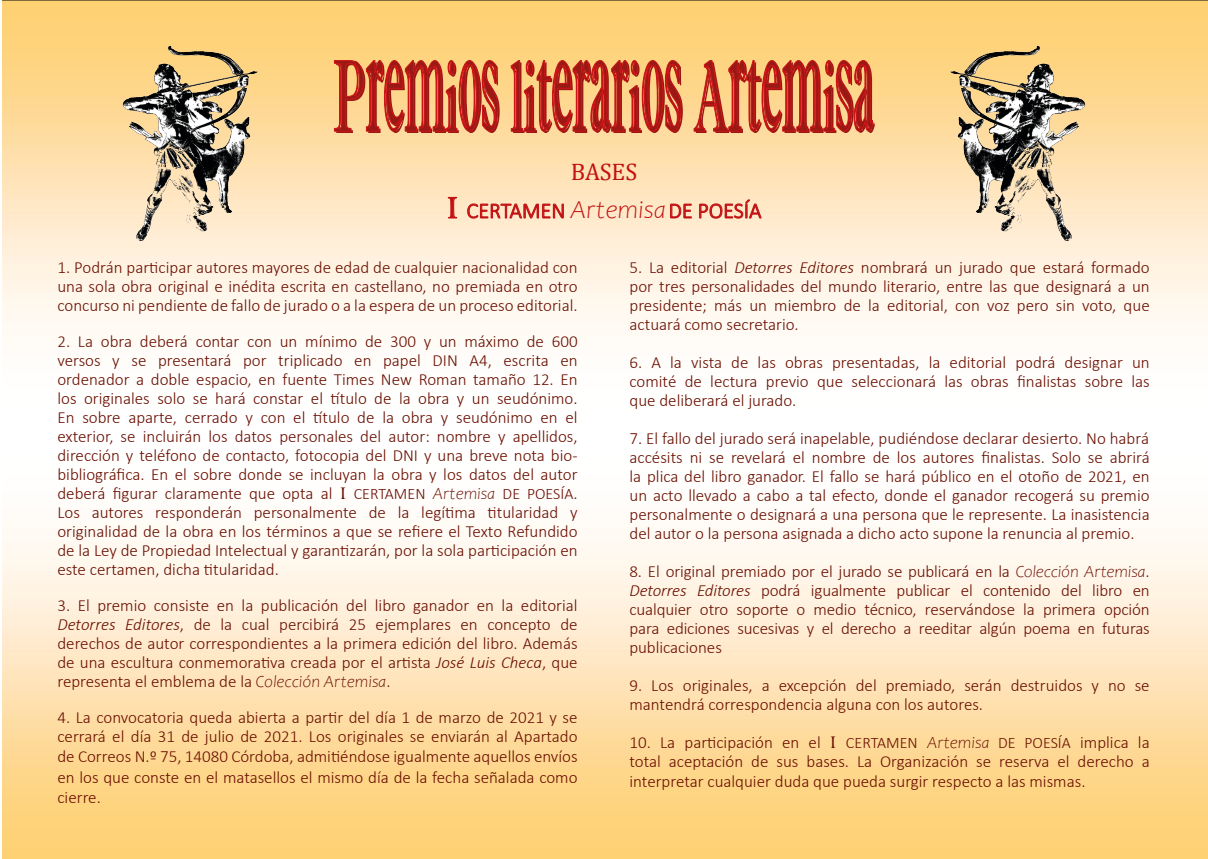
<style>
.page{position:relative;width:1208px;height:859px;background:#fff}
.page>*{position:absolute;margin:0;border:0;box-sizing:border-box;transform-origin:0 0}
.t1{font:24px "Cambria Math";letter-spacing:-.005em;color:#c21112}
.t2{font:300 22px "Calibri";color:#c21112}
.t3{font:300 17px/19px "Calibri";color:#6a0e00;text-align:justify}
.s1{font-family:"Bell";font-weight:400;font-size:32px}
.s2{font-family:"Candara";font-style:italic;font-size:26px}
.s3{font-family:"Bell";font-weight:400;font-size:18px}
.s4{font-size:16px}
.s5{font-family:"Candara";font-style:italic}
.s6{font-style:italic}
</style>
<div class="page">
<img style="left:3px;top:0;width:1205px;height:859px">
<svg style="left:448px;top:197px;width:9px;height:22px"></svg>
<svg style="left:467px;top:203px;width:97px;height:16px;background:#e79884"></svg>
<svg style="left:670px;top:204px;width:22px;height:14px"></svg>
<svg style="left:699px;top:199px;width:62px;height:20px"></svg>
<svg style="left:334px;top:60px;width:165px;height:73px;background:#d26c4b"></svg>
<svg style="left:510px;top:60px;width:173px;height:73px;background:#d26949"></svg>
<svg style="left:693px;top:60px;width:181px;height:73px;background:#d46e4c"></svg>
<img style="left:950px;top:45px;width:135px;height:196px">
<img style="left:123px;top:45px;width:135px;height:196px">
<p class="t1" style="left:570px;top:158px;width:68px">BASES</p>
<p class="t2" style="left:446px;top:197px;width:316px"><span class="s1">I</span> CERTAMEN <span class="s2">Artemisa</span>DE POESÍA</p>
<p class="t3" style="left:57px;top:258px;width:522px">1. Podrán participar autores mayores de edad de cualquier nacionalidad con una sola obra original e inédita escrita en castellano, no premiada en otro concurso ni pendiente de fallo de jurado o a la espera de un proceso editorial.</p>
<p class="t3" style="left:57px;top:332px;width:522px">2. La obra deberá contar con un mínimo de 300 y un máximo de 600</p>
<p class="t3" style="left:57px;top:351px;width:522px">versos y se presentará por triplicado en papel DIN A4, escrita en</p>
<p class="t3" style="left:57px;top:370px;width:522px">ordenador a doble espacio, en fuente Times New Roman tamaño 12. En</p>
<p class="t3" style="left:57px;top:389px;width:522px">los originales solo se hará constar el título de la obra y un seudónimo.</p>
<p class="t3" style="left:57px;top:408px;width:522px">En sobre aparte, cerrado y con el título de la obra y seudónimo en el</p>
<p class="t3" style="left:57px;top:427px;width:522px">exterior, se incluirán los datos personales del autor: nombre y apellidos,</p>
<p class="t3" style="left:57px;top:446px;width:522px">dirección y teléfono de contacto, fotocopia del DNI y una breve nota bio-</p>
<p class="t3" style="left:57px;top:465px;width:522px">bibliográfica. En el sobre donde se incluyan la obra y los datos del autor</p>
<p class="t3" style="left:57px;top:484px;width:522px">deberá figurar claramente que opta al <span class="s3">I</span> <span class="s4">CERTAMEN</span> <span class="s5">Artemisa</span> <span class="s4">DE POESÍA</span>.</p>
<p class="t3" style="left:57px;top:503px;width:522px">Los autores responderán personalmente de la legítima titularidad y</p>
<p class="t3" style="left:57px;top:522px;width:522px">originalidad de la obra en los términos a que se refiere el Texto Refundido de la Ley de Propiedad Intelectual y garantizarán, por la sola participación en este certamen, dicha titularidad.</p>
<p class="t3" style="left:57px;top:596px;width:522px">3. El premio consiste en la publicación del libro ganador en la editorial</p>
<p class="t3" style="left:57px;top:615px;width:522px"><span class="s6">Detorres Editores</span>, de la cual percibirá 25 ejemplares en concepto de</p>
<p class="t3" style="left:57px;top:634px;width:522px">derechos de autor correspondientes a la primera edición del libro. Además de una escultura conmemorativa creada por el artista <span class="s6">José Luis Checa</span>, que representa el emblema de la <span class="s5">Colección Artemisa</span>.</p>
<p class="t3" style="left:57px;top:708px;width:522px">4. La convocatoria queda abierta a partir del día 1 de marzo de 2021 y se</p>
<p class="t3" style="left:57px;top:727px;width:522px">cerrará el día 31 de julio de 2021. Los originales se enviarán al Apartado</p>
<p class="t3" style="left:57px;top:746px;width:522px;line-height:20.4px">de Correos N.º 75, 14080 Córdoba, admitiéndose igualmente aquellos envíos en los que conste en el matasellos el mismo día de la fecha señalada como cierre.</p>
<p class="t3" style="left:629px;top:258px;width:522px">5. La editorial <span class="s6">Detorres Editores</span> nombrará un jurado que estará formado</p>
<p class="t3" style="left:629px;top:277px;width:522px">por tres personalidades del mundo literario, entre las que designará a un</p>
<p class="t3" style="left:629px;top:296px;width:522px">presidente; más un miembro de la editorial, con voz pero sin voto, que</p>
<p class="t3" style="left:629px;top:315px;width:171px">actuará como secretario.</p>
<p class="t3" style="left:629px;top:353px;width:522px">6. A la vista de las obras presentadas, la editorial podrá designar un</p>
<p class="t3" style="left:629px;top:372px;width:522px">comité de lectura previo que seleccionará las obras finalistas sobre las</p>
<p class="t3" style="left:629px;top:391px;width:168px">que deliberará el jurado.</p>
<p class="t3" style="left:629px;top:429px;width:521px">7. El fallo del jurado será inapelable, pudiéndose declarar desierto. No habrá</p>
<p class="t3" style="left:629px;top:448px;width:522px">accésits ni se revelará el nombre de los autores finalistas. Solo se abrirá</p>
<p class="t3" style="left:629px;top:467px;width:522px">la plica del libro ganador. El fallo se hará público en el otoño de 2021, en un acto llevado a cabo a tal efecto, donde el ganador recogerá su premio</p>
<p class="t3" style="left:629px;top:505px;width:522px">personalmente o designará a una persona que le represente. La inasistencia del autor o la persona asignada a dicho acto supone la renuncia al premio.</p>
<p class="t3" style="left:629px;top:562px;width:522px">8. El original premiado por el jurado se publicará en la <span class="s5">Colección Artemisa</span>.</p>
<p class="t3" style="left:629px;top:581px;width:522px"><span class="s6">Detorres Editores</span> podrá igualmente publicar el contenido del libro en</p>
<p class="t3" style="left:629px;top:600px;width:522px">cualquier otro soporte o medio técnico, reservándose la primera opción</p>
<p class="t3" style="left:629px;top:619px;width:522px">para ediciones sucesivas y el derecho a reeditar algún poema en futuras</p>
<p class="t3" style="left:629px;top:638px;width:94px">publicaciones</p>
<p class="t3" style="left:629px;top:676px;width:522px">9. Los originales, a excepción del premiado, serán destruidos y no se</p>
<p class="t3" style="left:629px;top:695px;width:355px">mantendrá correspondencia alguna con los autores.</p>
<p class="t3" style="left:629px;top:733px;width:522px">10. La participación en el <span class="s3">I</span> <span class="s4">CERTAMEN</span> <span class="s5">Artemisa</span> <span class="s4">DE POESÍA</span> implica la</p>
<p class="t3" style="left:629px;top:752px;width:522px">total aceptación de sus bases. La Organización se reserva el derecho a</p>
<p class="t3" style="left:629px;top:772px;width:457px">interpretar cualquier duda que pueda surgir respecto a las mismas.</p>
</div>
